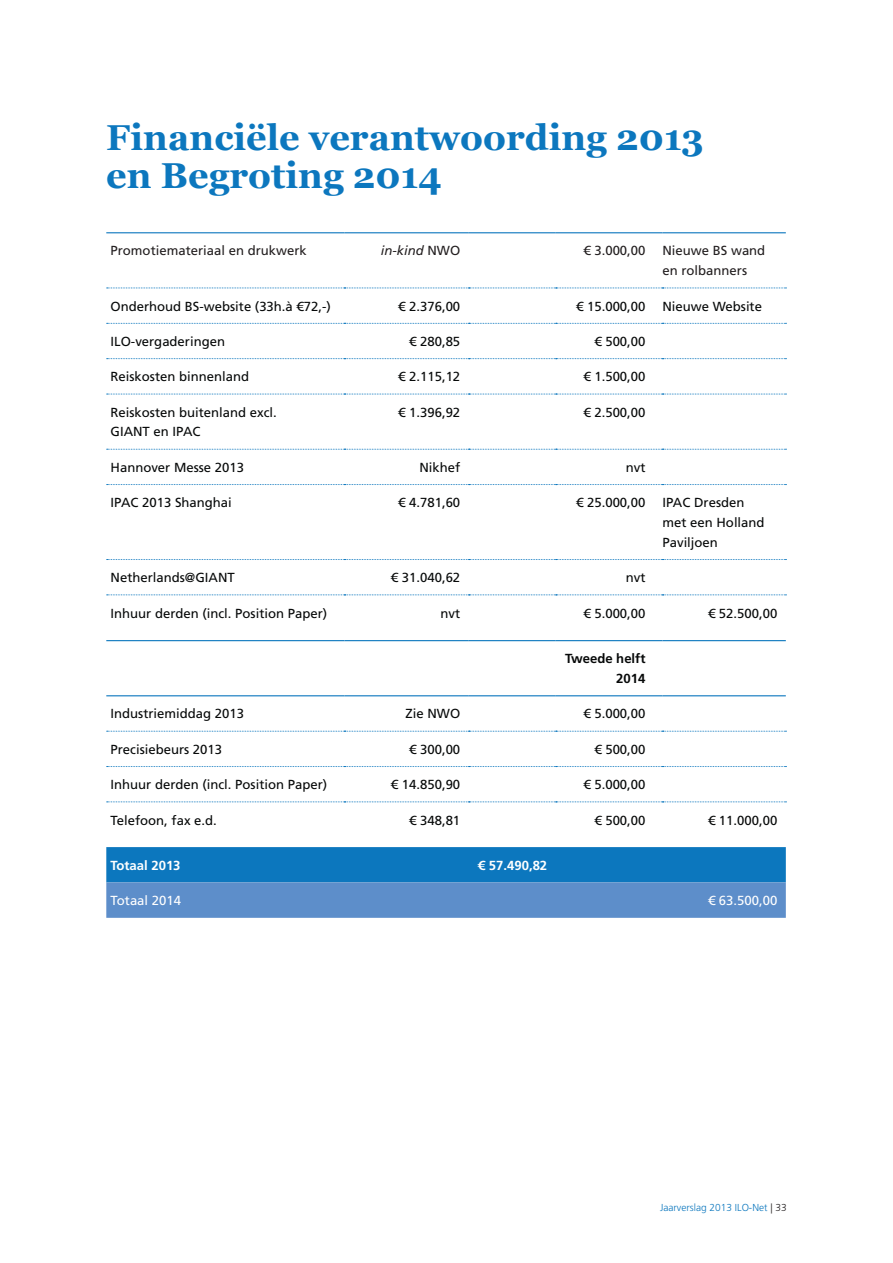
<style>
.page{position:relative;width:893px;height:1263px;background:#fff}
.page>*{position:absolute;margin:0;border:0;box-sizing:border-box;transform-origin:0 0}
.t1{font:700 36px/38.2px "Georgia";color:#0c77be}
.t2{font:13.2px/19.8px "Frutiger LT Std";color:#070909}
.t3{font:13.2px/19.8px "Frutiger LT Std";color:#231f20}
.t4{font:700 13.2px "Frutiger LT Std";color:#fff}
.t5{font:13.2px "Frutiger LT Std";color:#fff}
.t6{font:700 13.2px/19.8px "Frutiger LT Std";color:#070909;text-align:right}
.t7{font:italic 13.2px "Frutiger LT Std";color:#231f20}
.t8{font:300 10.2px "Frutiger LT Std";color:#0c77be}
.s1{font-style:normal}
.s2{color:#231f20}
</style>
<div class="page">
<svg style="left:106px;top:847px;width:680px;height:71px;background:#3683c4"></svg>
<hr style="left:106px;top:232px;width:238px;height:1px;background:#0c77be">
<hr style="left:344px;top:232px;width:125px;height:1px;background:#0c77be">
<hr style="left:469px;top:232px;width:87px;height:1px;background:#0c77be">
<hr style="left:556px;top:232px;width:106px;height:1px;background:#0c77be">
<hr style="left:662px;top:232px;width:124px;height:1px;background:#0c77be">
<svg style="left:107px;top:323px;width:679px;height:1px"></svg>
<svg style="left:107px;top:358px;width:679px;height:1px"></svg>
<svg style="left:107px;top:394px;width:679px;height:1px"></svg>
<svg style="left:107px;top:449px;width:679px;height:1px"></svg>
<svg style="left:107px;top:484px;width:679px;height:1px"></svg>
<svg style="left:107px;top:559px;width:679px;height:1px"></svg>
<svg style="left:107px;top:594px;width:679px;height:1px"></svg>
<hr style="left:106px;top:640px;width:238px;height:1px;background:#0c77be">
<hr style="left:344px;top:640px;width:125px;height:1px;background:#0c77be">
<hr style="left:469px;top:640px;width:87px;height:1px;background:#0c77be">
<hr style="left:556px;top:640px;width:106px;height:1px;background:#0c77be">
<hr style="left:662px;top:640px;width:124px;height:1px;background:#0c77be">
<hr style="left:106px;top:695px;width:238px;height:1px;background:#0c77be">
<hr style="left:344px;top:695px;width:125px;height:1px;background:#0c77be">
<hr style="left:469px;top:695px;width:87px;height:1px;background:#0c77be">
<hr style="left:556px;top:695px;width:106px;height:1px;background:#0c77be">
<hr style="left:662px;top:695px;width:124px;height:1px;background:#0c77be">
<svg style="left:107px;top:731px;width:679px;height:1px"></svg>
<svg style="left:107px;top:766px;width:679px;height:1px"></svg>
<svg style="left:107px;top:801px;width:679px;height:1px"></svg>
<svg style="left:107px;top:288px;width:679px;height:1px"></svg>
<h1 class="t1" style="left:106px;top:118px;width:599px">Financiële verantwoording 2013 en Begroting 2014</h1>
<p class="t3" style="left:111px;top:241px;width:198px">Promotiemateriaal en drukwerk</p>
<p class="t7" style="left:381px;top:243px;width:81px">in-kind <span class="s1">NWO</span></p>
<p class="t3" style="left:583px;top:241px;width:64px">€ 3.000,00</p>
<p class="t3" style="left:662px;top:241px;width:104px">Nieuwe BS wand en rolbanners</p>
<p class="t2" style="left:111px;top:296px;width:222px">Onderhoud BS-website (33h.à €72,-)</p>
<p class="t2" style="left:398px;top:296px;width:64px">€ 2.376,00</p>
<p class="t2" style="left:576px;top:296px;width:71px">€ 15.000,00</p>
<p class="t2" style="left:662px;top:296px;width:101px">Nieuwe Website</p>
<p class="t2" style="left:111px;top:331px;width:116px">ILO-vergaderingen</p>
<p class="t2" style="left:409px;top:331px;width:53px">€ 280,85</p>
<p class="t2" style="left:594px;top:331px;width:53px">€ 500,00</p>
<p class="t2" style="left:111px;top:367px;width:140px">Reiskosten binnenland</p>
<p class="t2" style="left:398px;top:367px;width:64px">€ 2.115,12</p>
<p class="t2" style="left:583px;top:367px;width:64px">€ 1.500,00</p>
<p class="t2" style="left:111px;top:402px;width:168px">Reiskosten buitenland excl.<br>GIANT en IPAC</p>
<p class="t2" style="left:398px;top:402px;width:64px">€ 1.396,92</p>
<p class="t2" style="left:583px;top:402px;width:64px">€ 2.500,00</p>
<p class="t2" style="left:111px;top:457px;width:135px">Hannover Messe 2013</p>
<p class="t2" style="left:419px;top:457px;width:42px">Nikhef</p>
<p class="t2" style="left:626px;top:457px;width:21px">nvt</p>
<p class="t2" style="left:111px;top:493px;width:123px">IPAC 2013 Shanghai</p>
<p class="t2" style="left:398px;top:493px;width:64px">€ 4.781,60</p>
<p class="t2" style="left:576px;top:493px;width:71px">€ 25.000,00</p>
<p class="t2" style="left:662px;top:493px;width:104px">IPAC Dresden met een Holland<br>Paviljoen</p>
<p class="t2" style="left:111px;top:568px;width:126px">Netherlands@GIANT</p>
<p class="t2" style="left:391px;top:568px;width:71px">€ 31.040,62</p>
<p class="t2" style="left:626px;top:568px;width:21px">nvt</p>
<p class="t2" style="left:111px;top:603px;width:218px">Inhuur derden (incl. Position Paper)</p>
<p class="t2" style="left:441px;top:603px;width:21px">nvt</p>
<p class="t2" style="left:583px;top:603px;width:64px">€ 5.000,00</p>
<p class="t2" style="left:708px;top:603px;width:71px">€ 52.500,00</p>
<p class="t6" style="left:565px;top:649px;width:82px">Tweede helft<br>2014</p>
<p class="t2" style="left:111px;top:704px;width:135px">Industriemiddag 2013</p>
<p class="t2" style="left:406px;top:704px;width:56px">Zie NWO</p>
<p class="t2" style="left:583px;top:704px;width:64px">€ 5.000,00</p>
<p class="t2" style="left:111px;top:739px;width:113px">Precisiebeurs 2013</p>
<p class="t2" style="left:409px;top:739px;width:53px">€ 300,00</p>
<p class="t2" style="left:594px;top:739px;width:53px">€ 500,00</p>
<p class="t2" style="left:111px;top:775px;width:218px">Inhuur derden (incl. Position Paper)</p>
<p class="t2" style="left:391px;top:775px;width:71px">€ 14.850,90</p>
<p class="t2" style="left:583px;top:775px;width:64px">€ 5.000,00</p>
<p class="t2" style="left:111px;top:810px;width:108px">Telefoon, fax e.d.</p>
<p class="t2" style="left:409px;top:810px;width:53px">€ 348,81</p>
<p class="t2" style="left:594px;top:810px;width:53px">€ 500,00</p>
<p class="t2" style="left:708px;top:810px;width:71px">€ 11.000,00</p>
<p class="t4" style="left:111px;top:857px;width:72px">Totaal 2013</p>
<p class="t4" style="left:478px;top:857px;width:71px">€ 57.490,82</p>
<p class="t5" style="left:111px;top:893px;width:72px">Totaal 2014</p>
<p class="t5" style="left:708px;top:893px;width:71px">€ 63.500,00</p>
<p class="t8" style="left:660px;top:1202px;width:128px">Jaarverslag 2013 ILO-Net <span class="s2">| 33</span></p>
</div>
